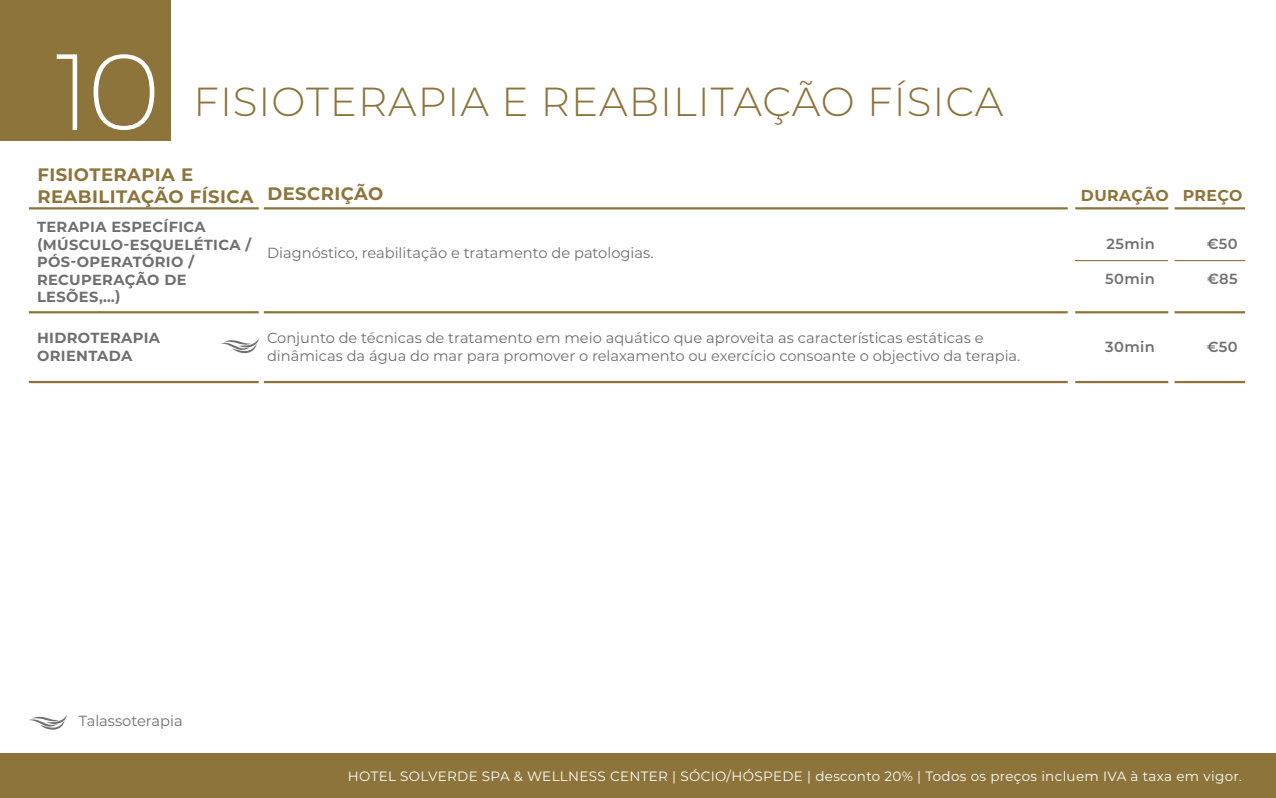
<style>
.page{position:relative;width:1276px;height:798px;background:#fff}
.page>*{position:absolute;margin:0;border:0;box-sizing:border-box;transform-origin:0 0}
.t1{font:200 108px "Montserrat";color:#fff}
.t2{font:300 40.5px "Montserrat";letter-spacing:.025em;color:#8d743a}
.t3{font:700 18px/21.6px "Montserrat";letter-spacing:.025em;color:#8d743a}
.t4{font:700 15.75px "Montserrat";letter-spacing:.02em;color:#8d743a}
.t5{font:14.62px/17.6px "Montserrat";color:#706f6f}
.t6{font:700 14.62px/17.6px "Montserrat";letter-spacing:.025em;color:#706f6f}
.t7{font:600 14.62px "Montserrat";letter-spacing:.025em;color:#706f6f}
.t8{font:13.5px "Montserrat";letter-spacing:.025em;color:#fff}
</style>
<div class="page">
<hr style="left:29px;top:207px;width:230px;height:2px;background:#8d743a">
<hr style="left:1075px;top:207px;width:93px;height:2px;background:#8d743a">
<hr style="left:1174px;top:207px;width:71px;height:2px;background:#8d743a">
<hr style="left:264px;top:207px;width:803px;height:2px;background:#8d743a">
<hr style="left:1075px;top:260px;width:93px;height:1px;background:#8d743a">
<hr style="left:1174px;top:260px;width:71px;height:1px;background:#8d743a">
<div style="left:0;top:753px;width:1276px;height:44px;background:#8d743a"></div>
<div style="left:0;top:0;width:170px;height:140px;background:#8d743a"></div>
<svg style="left:29px;top:715px;width:38px;height:15px"></svg>
<svg style="left:221px;top:338px;width:38px;height:16px"></svg>
<hr style="left:29px;top:381px;width:230px;height:2px;background:#8d743a">
<hr style="left:1075px;top:381px;width:93px;height:2px;background:#8d743a">
<hr style="left:1174px;top:381px;width:71px;height:2px;background:#8d743a">
<hr style="left:264px;top:381px;width:803px;height:2px;background:#8d743a">
<hr style="left:29px;top:311px;width:230px;height:2px;background:#8d743a">
<hr style="left:1075px;top:311px;width:93px;height:2px;background:#8d743a">
<hr style="left:1174px;top:311px;width:71px;height:2px;background:#8d743a">
<hr style="left:264px;top:311px;width:803px;height:2px;background:#8d743a">
<h1 class="t1" style="left:55px;top:26px;width:107px">10</h1>
<h2 class="t2" style="left:193px;top:74px;width:811px">FISIOTERAPIA E REABILITAÇÃO FÍSICA</h2>
<p class="t3" style="left:37px;top:163px;width:348px">FISIOTERAPIA E<br>REABILITAÇÃO FÍSICA DESCRIÇÃO</p>
<p class="t4" style="left:1081px;top:184px;width:163px">DURAÇÃO PREÇO</p>
<p class="t6" style="left:37px;top:217px;width:216px">TERAPIA ESPECÍFICA (MÚSCULO-ESQUELÉTICA /<br>PÓS-OPERATÓRIO /<br>RECUPERAÇÃO DE<br>LESÕES,…)</p>
<p class="t6" style="left:37px;top:328px;width:125px">HIDROTERAPIA<br>ORIENTADA</p>
<p class="t7" style="left:1105px;top:336px;width:51px">30min</p>
<p class="t7" style="left:1106px;top:233px;width:50px">25min</p>
<p class="t7" style="left:1206px;top:233px;width:32px">€50</p>
<p class="t7" style="left:1207px;top:268px;width:32px">€85</p>
<p class="t5" style="left:267px;top:243px;width:388px">Diagnóstico, reabilitação e tratamento de patologias.</p>
<p class="t7" style="left:1105px;top:268px;width:51px">50min</p>
<p class="t5" style="left:267px;top:329px;width:755px">Conjunto de técnicas de tratamento em meio aquático que aproveita as características estáticas e dinâmicas da água do mar para promover o relaxamento ou exercício consoante o objectivo da terapia.</p>
<p class="t7" style="left:1206px;top:336px;width:32px">€50</p>
<p class="t5" style="left:79px;top:711px;width:105px">Talassoterapia</p>
<p class="t8" style="left:348px;top:766px;width:895px">HOTEL SOLVERDE SPA &amp; WELLNESS CENTER | SÓCIO/HÓSPEDE | desconto 20% | Todos os preços incluem IVA à taxa em vigor.</p>
</div>
